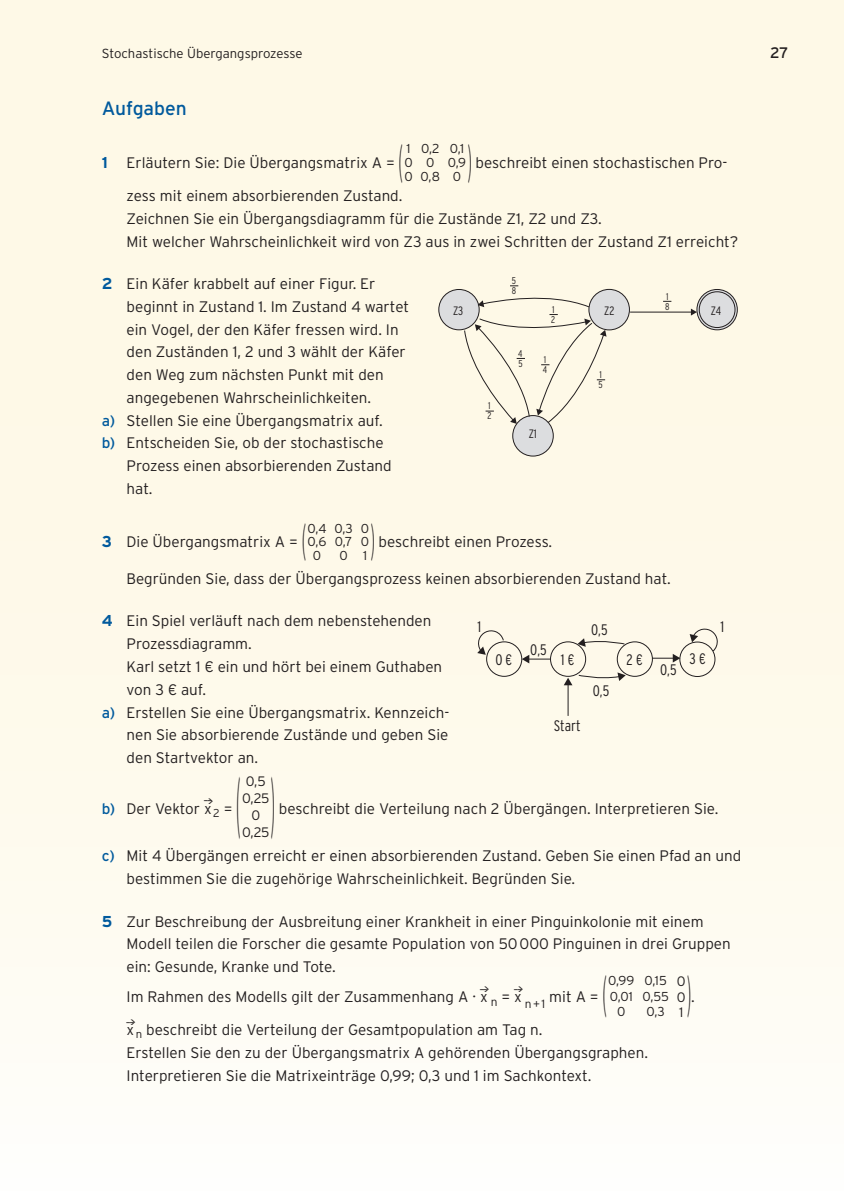
<style>
.page{position:relative;width:844px;height:1191px;background:#fff}
.page>*{position:absolute;margin:0;border:0;box-sizing:border-box;transform-origin:0 0}
.t1{font:300 76.12px "Interstate";color:#231f20;scale:.15 1}
.t2{font:300 51.8px "Interstate";color:#231f20;scale:.22 1}
.t3{font:300 47.6px "Interstate";color:#231f20;scale:.24 1}
.t4{font:300 46.02px "Interstate";color:#231f20;scale:.25 1}
.MO_Fliesstext{font:19.25px "Interstate";color:#015a9d}
.t5{font:300 15.22px/22.8px "Interstate";color:#231f20}
.t6{font:300 condensed 15.22px "Interstate";color:#231f20}
.t7{font:15.22px "Interstate";color:#231f20}
.t8{font:300 13.65px/16.8px "Interstate";color:#231f20;text-align:center}
.t9{font:300 13.65px "Interstate";color:#231f20;scale:.52 1}
.t10{font:300 13.12px "Interstate";color:#231f20}
.t11{font:300 12.95px/13.7px "Interstate";color:#231f20;text-align:center}
.t12{font:300 condensed 12.25px "Interstate";color:#231f20}
.t13{font:300 condensed 9.8px/9.8px "Interstate";color:#231f20}
.s1{font-weight:700;font-size:15.75px;color:#015a9d}
.s2{font-weight:400;color:#015a9d}
</style>
<div class="page">
<div style="left:0;top:0;width:843px;height:1191px;background:#fef9e7"></div>
<div style="left:438px;top:289px;width:41px;height:41px;background:#dcdddf;border-radius:50%"></div>
<div style="left:438px;top:289px;width:41px;height:41px;border:1px solid #231f20;border-radius:50%"></div>
<div style="left:512px;top:415px;width:41px;height:41px;background:#dcdddf;border-radius:50%"></div>
<div style="left:512px;top:415px;width:41px;height:41px;border:1px solid #231f20;border-radius:50%"></div>
<div style="left:588px;top:289px;width:41px;height:41px;background:#dcdddf;border-radius:50%"></div>
<div style="left:588px;top:289px;width:41px;height:41px;border:1px solid #231f20;border-radius:50%"></div>
<svg style="left:696px;top:289px;width:41px;height:41px"></svg>
<div style="left:696px;top:289px;width:41px;height:41px;border:1px solid #231f20;border-radius:50%"></div>
<div style="left:699px;top:292px;width:35px;height:35px;background:#dcdddf;border-radius:50%"></div>
<div style="left:698px;top:291px;width:37px;height:37px;border:1px solid #231f20;border-radius:50%"></div>
<svg style="left:477px;top:297px;width:112px;height:11px"></svg>
<svg style="left:463px;top:314px;width:143px;height:110px"></svg>
<hr style="left:630px;top:312px;width:61px;height:1px;background:#231f20">
<svg style="left:690px;top:308px;width:6px;height:7px"></svg>
<svg style="left:477px;top:630px;width:27px;height:25px"></svg>
<svg style="left:689px;top:628px;width:29px;height:24px"></svg>
<div style="left:486px;top:641px;width:36px;height:36px;border:1px solid #231f20;border-radius:50%"></div>
<div style="left:550px;top:641px;width:36px;height:36px;border:1px solid #231f20;border-radius:50%"></div>
<div style="left:616px;top:641px;width:36px;height:36px;border:1px solid #231f20;border-radius:50%"></div>
<div style="left:679px;top:641px;width:36px;height:36px;border:1px solid #231f20;border-radius:50%"></div>
<svg style="left:521px;top:654px;width:29px;height:9px"></svg>
<svg style="left:651px;top:654px;width:29px;height:8px"></svg>
<hr style="left:567px;top:684px;width:1px;height:32px;background:#231f20">
<svg style="left:563px;top:672px;width:62px;height:13px"></svg>
<svg style="left:577px;top:638px;width:48px;height:9px"></svg>
<p class="t10" style="left:102px;top:46px;width:202px">Stochastische Übergangsprozesse</p>
<p class="t7" style="left:756px;top:42px;width:34px">2727</p>
<p class="MO_Fliesstext" style="left:102px;top:97px;width:87px">Aufgaben</p>
<p class="t5" style="left:102px;top:151px;width:294px"><span class="s1">1</span> Erläutern Sie: Die Übergangsmatrix A =</p>
<p class="t3" style="left:399px;top:134px;width:18px">(</p>
<p class="t11" style="left:404px;top:142px;width:10px;text-align:left">1<br>0<br>0</p>
<p class="t11" style="left:420px;top:142px;width:21px">0,2<br>0<br>0,8</p>
<p class="t11" style="left:447px;top:142px;width:20px">0,1<br>0,9<br>0</p>
<p class="t3" style="left:467px;top:134px;width:18px">)</p>
<p class="t5" style="left:475px;top:151px;width:253px">beschreibt einen stochastischen Pro-</p>
<p class="t5" style="left:126px;top:184px;width:613px">zess mit einem absorbierenden Zustand.<br>Zeichnen Sie ein Übergangsdiagramm für die Zustände Z1, Z2 und Z3.<br>Mit welcher Wahrscheinlichkeit wird von Z3 aus in zwei Schritten der Zustand Z1 erreicht?</p>
<p class="t5" style="left:126px;top:272px;width:284px;text-indent:-25px"><span class="s1">2</span> Ein Käfer krabbelt auf einer Figur. Er beginnt in Zustand 1. Im Zustand 4 wartet ein Vogel, der den Käfer fressen wird. In den Zuständen 1, 2 und 3 wählt der Käfer den Weg zum nächsten Punkt mit den angegebenen Wahrscheinlichkeiten.</p>
<p class="t5" style="left:102px;top:409px;width:282px"><span class="s2">a)</span> Stellen Sie eine Übergangsmatrix auf.</p>
<p class="t5" style="left:126px;top:431px;width:266px;text-indent:-25px"><span class="s2">b)</span> Entscheiden Sie, ob der stochastische<br>Prozess einen absorbierenden Zustand hat.</p>
<p class="t5" style="left:102px;top:530px;width:198px"><span class="s1">3</span> Die Übergangsmatrix A =</p>
<p class="t4" style="left:302px;top:514px;width:17px">(</p>
<p class="t11" style="left:307px;top:521px;width:20px">0,4<br>0,6<br>0</p>
<p class="t11" style="left:334px;top:521px;width:20px">0,3<br>0,7<br>0</p>
<p class="t11" style="left:361px;top:521px;width:10px;text-align:justify">0<br>0<br>1</p>
<p class="t4" style="left:370px;top:514px;width:17px">)</p>
<p class="t13" style="left:511px;top:276px;width:6px">5<br>8</p>
<p class="t13" style="left:665px;top:292px;width:6px">1<br>8</p>
<p class="t12" style="left:453px;top:303px;width:12px">Z3</p>
<p class="t12" style="left:604px;top:303px;width:12px">Z2</p>
<p class="t12" style="left:710px;top:303px;width:12px">Z4</p>
<p class="t13" style="left:551px;top:304px;width:6px">1<br>2</p>
<p class="t13" style="left:518px;top:348px;width:6px">4<br>5</p>
<p class="t13" style="left:542px;top:354px;width:6px">1<br>4</p>
<p class="t13" style="left:598px;top:370px;width:6px">1<br>5</p>
<p class="t13" style="left:487px;top:401px;width:6px">1<br>2</p>
<p class="t12" style="left:528px;top:427px;width:10px">Z1</p>
<p class="t5" style="left:378px;top:530px;width:175px">beschreibt einen Prozess.</p>
<p class="t5" style="left:126px;top:567px;width:545px">Begründen Sie, dass der Übergangsprozess keinen absorbierenden Zustand hat.</p>
<p class="t5" style="left:126px;top:609px;width:317px;text-indent:-25px"><span class="s1">4</span> Ein Spiel verläuft nach dem nebenstehenden<br>Prozessdiagramm.<br>Karl setzt 1 € ein und hört bei einem Guthaben von 3 € auf.</p>
<p class="t5" style="left:126px;top:700px;width:324px;text-align:justify;text-indent:-25px"><span class="s2">a)</span> Erstellen Sie eine Übergangsmatrix. Kennzeich&shy;nen Sie absorbierende Zustände und geben Sie den Startvektor an.</p>
<p class="t5" style="left:102px;top:797px;width:132px"><span class="s2">b)</span> Der Vektor x <sub>2</sub> =</p>
<p class="t6" style="left:477px;top:618px;width:5px">1</p>
<p class="t6" style="left:720px;top:618px;width:5px">1</p>
<p class="t6" style="left:591px;top:621px;width:18px">0,5</p>
<p class="t6" style="left:530px;top:641px;width:18px">0,5</p>
<p class="t6" style="left:560px;top:651px;width:15px">1 €</p>
<p class="t6" style="left:626px;top:651px;width:18px">2 €</p>
<p class="t6" style="left:689px;top:650px;width:18px">3 €</p>
<p class="t6" style="left:495px;top:651px;width:18px">0 €</p>
<p class="t6" style="left:660px;top:661px;width:18px">0,5</p>
<p class="t6" style="left:592px;top:681px;width:18px">0,5</p>
<p class="t6" style="left:553px;top:717px;width:28px">Start</p>
<p class="t1" style="left:236px;top:761px;width:258px">( )</p>
<p class="t8" style="left:242px;top:773px;width:29px">0,5<br>0,25<br>0<br>0,25</p>
<p class="t9" style="left:204px;top:787px;width:19px">_ _<sub>›</sub></p>
<p class="t5" style="left:279px;top:797px;width:441px">beschreibt die Verteilung nach 2 Übergängen. Interpretieren Sie.</p>
<p class="t5" style="left:126px;top:844px;width:616px;text-indent:-25px"><span class="s2">c)</span> Mit 4 Übergängen erreicht er einen absorbierenden Zustand. Geben Sie einen Pfad an und bestimmen Sie die zugehörige Wahrscheinlichkeit. Begründen Sie.</p>
<p class="t5" style="left:126px;top:910px;width:605px;text-indent:-25px"><span class="s1">5</span> Zur Beschreibung der Ausbreitung einer Krankheit in einer Pinguinkolonie mit einem<br>Modell teilen die Forscher die gesamte Population von 50000 Pinguinen in drei Gruppen ein: Gesunde, Kranke und Tote.</p>
<p class="t5" style="left:126px;top:985px;width:473px">Im Rahmen des Modells gilt der Zusammenhang A · x <sub>n</sub> = x <sub>n+1</sub> mit A =</p>
<p class="t9" style="left:480px;top:975px;width:19px">_ _<sub>›</sub></p>
<p class="t9" style="left:514px;top:975px;width:19px">_ _<sub>›</sub></p>
<p class="t2" style="left:602px;top:965px;width:20px">(</p>
<p class="t11" style="left:608px;top:973px;width:28px;line-height:15.2px">0,99<br>0,01<br>0</p>
<p class="t11" style="left:642px;top:973px;width:28px;line-height:15.2px">0,15<br>0,55<br>0,3</p>
<p class="t8" style="left:676px;top:972px;width:10px;line-height:15.9px;text-align:justify">0<br>0<br>1</p>
<p class="t2" style="left:687px;top:965px;width:20px">)</p>
<p class="t5" style="left:691px;top:985px;width:5px">.</p>
<p class="t9" style="left:126px;top:1008px;width:19px">_ _<sub>›</sub></p>
<p class="t5" style="left:126px;top:1018px;width:523px">x <sub>n</sub> beschreibt die Verteilung der Gesamtpopulation am Tag n.<br>Erstellen Sie den zu der Übergangsmatrix A gehörenden Übergangsgraphen.<br>Interpretieren Sie die Matrixeinträge 0,99; 0,3 und 1 im Sachkontext.</p>
</div>
